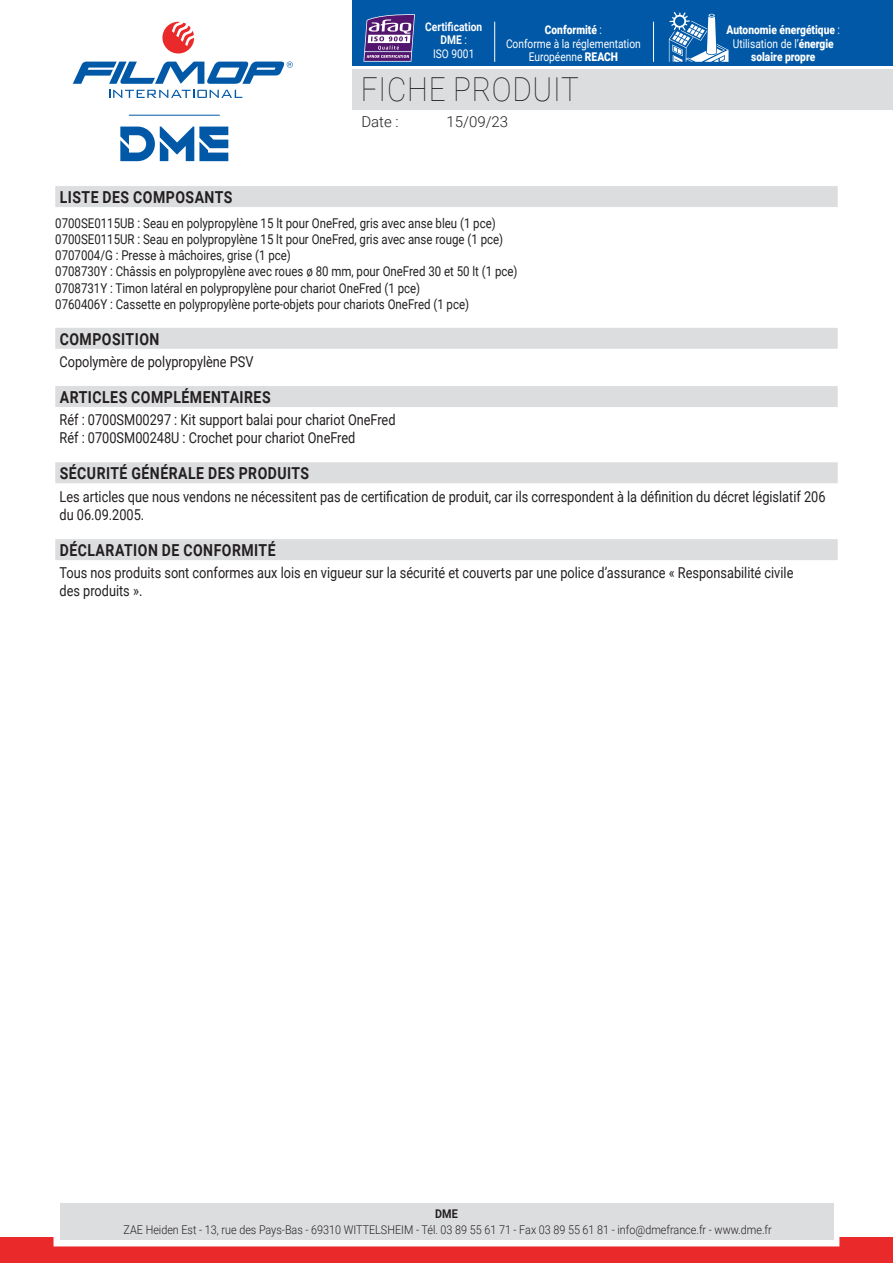
<style>
.page{position:relative;width:893px;height:1263px;background:#fff}
.page>*{position:absolute;margin:0;border:0;box-sizing:border-box;transform-origin:0 0}
.t1{font:100 33px "Roboto";letter-spacing:.025em;color:#231f20;scale:.9 1}
.t2{font:700 16.5px "Roboto";letter-spacing:.035em;color:#231f20;scale:.85 1}
.t3{font:15px/18px "Roboto";color:#231f20;scale:.85 1}
.t4{font:300 15px "Roboto";color:#231f20}
.t5{font:13.5px/16.2px "Roboto";color:#231f20;scale:.85 1}
.t6{font:300 12px "Roboto";color:#231f20;scale:.9 1}
.t7{font:900 12px/13.5px "Roboto";color:#fff;text-align:center;scale:.85 1}
.t8{font:12px/13.5px "Roboto";color:#fff;text-align:center;scale:.85 1}
.t9{font:700 12px/13.5px "Roboto";color:#fff;text-align:center;scale:.85 1}
.t10{font:700 12px "Roboto";color:#231f20;scale:.9 1}
.s1{font-weight:400}
.s2{font-weight:900}
</style>
<div class="page">
<div style="left:353px;top:69px;width:540px;height:40px;background:#dcdddf"></div>
<svg style="left:109px;top:90px;width:133px;height:8px"></svg>
<svg style="left:162px;top:22px;width:32px;height:32px"></svg>
<svg style="left:73px;top:61px;width:220px;height:23px"></svg>
<div style="left:353px;top:0;width:540px;height:66px;background:#0158a6"></div>
<div style="left:0;top:1237px;width:893px;height:26px;background:#e9292a"></div>
<div style="left:54px;top:1197px;width:785px;height:49px;border:12px solid #fff"></div>
<div style="left:60px;top:1203px;width:773px;height:37px;background:#dcdddf"></div>
<svg style="left:120px;top:126px;width:108px;height:35px"></svg>
<hr style="left:129px;top:115px;width:91px;height:1px;background:#0158a6">
<hr style="left:653px;top:22px;width:1px;height:40px;background:#fff">
<hr style="left:494px;top:22px;width:1px;height:40px;background:#fff">
<svg style="left:669px;top:12px;width:59px;height:50px"></svg>
<svg style="left:363px;top:14px;width:52px;height:48px;background:#7a619e"></svg>
<hr style="left:365px;top:51px;width:46px;height:1px;background:#fff">
<div style="left:55px;top:186px;width:783px;height:21px;background:#dcdddf"></div>
<div style="left:55px;top:328px;width:783px;height:21px;background:#dcdddf"></div>
<div style="left:55px;top:386px;width:783px;height:21px;background:#dcdddf"></div>
<div style="left:55px;top:462px;width:783px;height:21px;background:#dcdddf"></div>
<div style="left:55px;top:539px;width:783px;height:21px;background:#dcdddf"></div>
<p class="t9" style="left:425px;top:19px;width:68px">Certification<br>DME <span class="s1">:<br>ISO 9001</span></p>
<p class="t7" style="left:727px;top:23px;width:135px">Autonomie énergétique <span class="s1">:<br>Utilisation de l’</span>énergie solaire propre</p>
<p class="t8" style="left:506px;top:23px;width:160px"><span class="s2">Conformité</span> :<br>Conforme à la réglementation<br>Européenne <span class="s2">REACH</span></p>
<h1 class="t1" style="left:361px;top:66px;width:244px">FICHE PRODUIT</h1>
<p class="t4" style="left:361px;top:111px;width:39px">Date :</p>
<p class="t4" style="left:446px;top:111px;width:63px">15/09/23</p>
<p class="t2" style="left:60px;top:186px;width:205px">LISTE DES COMPOSANTS</p>
<p class="t5" style="left:55px;top:214px;width:545px">0700SE0115UB : Seau en polypropylène 15 lt pour OneFred, gris avec anse bleu (1 pce)<br>0700SE0115UR : Seau en polypropylène 15 lt pour OneFred, gris avec anse rouge (1 pce)<br>0707004/G : Presse à mâchoires, grise (1 pce)<br>0708730Y : Châssis en polypropylène avec roues ø 80 mm, pour OneFred 30 et 50 lt (1 pce)<br>0708731Y : Timon latéral en polypropylène pour chariot OneFred (1 pce)<br>0760406Y : Cassette en polypropylène porte-objets pour chariots OneFred (1 pce)</p>
<p class="t2" style="left:60px;top:327px;width:119px">COMPOSITION</p>
<p class="t3" style="left:60px;top:352px;width:230px">Copolymère de polypropylène PSV</p>
<p class="t2" style="left:60px;top:386px;width:250px">ARTICLES COMPLÉMENTAIRES</p>
<p class="t3" style="left:60px;top:410px;width:397px">Réf : 0700SM00297 : Kit support balai pour chariot OneFred<br>Réf : 0700SM00248U : Crochet pour chariot OneFred</p>
<p class="t2" style="left:60px;top:462px;width:295px">SÉCURITÉ GÉNÉRALE DES PRODUITS</p>
<p class="t3" style="left:60px;top:487px;width:903px">Les articles que nous vendons ne nécessitent pas de certification de produit, car ils correspondent à la définition du décret législatif 206 du 06.09.2005.</p>
<p class="t2" style="left:60px;top:539px;width:256px">DÉCLARATION DE CONFORMITÉ</p>
<p class="t3" style="left:60px;top:563px;width:865px">Tous nos produits sont conformes aux lois en vigueur sur la sécurité et couverts par une police d’assurance « Responsabilité civile des produits ».</p>
<p class="t10" style="left:435px;top:1205px;width:27px">DME</p>
<p class="t6" style="left:124px;top:1222px;width:722px">ZAE Heiden Est - 13, rue des Pays-Bas - 69310 WITTELSHEIM - Tél. 03 89 55 61 71 - Fax 03 89 55 61 81 - info@dmefrance.fr - www.dme.fr</p>
</div>
